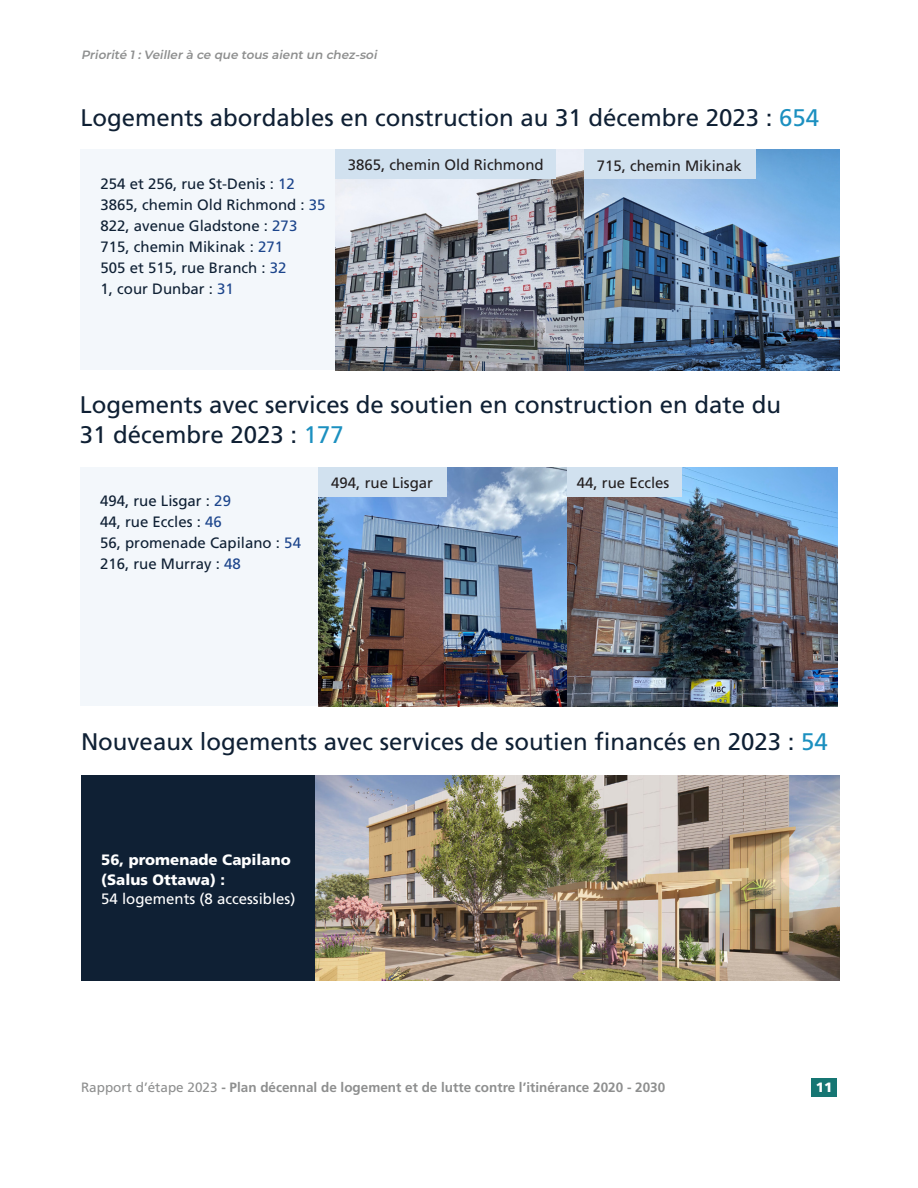
<style>
.page{position:relative;width:918px;height:1188px;background:#fff}
.page>*{position:absolute;margin:0;border:0;box-sizing:border-box;transform-origin:0 0}
.t1{font:24px/30px "Frutiger LT Std";color:#0f2034}
.BODY{font:15px/21px "Frutiger LT Std";color:#0f2034}
.t2{font:15px "Frutiger LT Std";color:#231f20}
.Highlight_Text{font:900 15px/19.5px "Frutiger LT Std";color:#fff}
.t3{font:700 13.5px "Frutiger LT Std";color:#8e8f8f}
.t4{font:900 13.5px "Frutiger LT Std";color:#fff}
.t5{font:italic 600 12px "Montserrat";color:#8e8f8f}
.s1{color:#1c90c0}
.s2{color:#1c458c}
.s3{font-weight:400}
</style>
<div class="page">
<div style="left:812px;top:1078px;width:25px;height:18px;background:#167673"></div>
<div style="left:80px;top:149px;width:757px;height:221px;background:#f3f7fb"></div>
<img style="left:335px;top:149px;width:504px;height:221px">
<div style="left:335px;top:149px;width:221px;height:30px;background:#d1e1ef"></div>
<div style="left:585px;top:149px;width:171px;height:30px;background:#d1e1ef"></div>
<img style="left:566px;top:468px;width:271px;height:238px">
<div style="left:566px;top:468px;width:116px;height:29px;background:#d1e1ef"></div>
<div style="left:81px;top:468px;width:429px;height:238px;background:#f3f7fb"></div>
<img style="left:318px;top:468px;width:248px;height:238px">
<div style="left:318px;top:468px;width:129px;height:29px;background:#d1e1ef"></div>
<div style="left:81px;top:776px;width:242px;height:205px;background:#0f2034"></div>
<img style="left:315px;top:776px;width:524px;height:205px">
<p class="t5" style="left:81px;top:46px;width:300px">Priorité 1:Veillerà ce que tous aientun chez-soi</p>
<h2 class="t1" style="left:80px;top:103px;width:740px">Logements abordables en construction au 31 décembre 2023 : <span class="s1">654</span></h2>
<p class="BODY" style="left:101px;top:173px;width:227px">254 et 256, rue St-Denis : <span class="s2">12<br></span>3865, chemin Old Richmond : <span class="s2">35<br></span>822, avenue Gladstone : <span class="s2">273<br></span>715, chemin Mikinak : <span class="s2">271<br></span>505 et 515, rue Branch : <span class="s2">32<br></span>1, cour Dunbar : <span class="s2">31</span></p>
<p class="t2" style="left:348px;top:156px;width:197px">3865, chemin Old Richmond</p>
<p class="t2" style="left:597px;top:157px;width:147px">715, chemin Mikinak</p>
<h2 class="t1" style="left:80px;top:390px;width:703px">Logements avec services de soutien en construction en date du<br>31 décembre 2023 : <span class="s1">177</span></h2>
<p class="BODY" style="left:100px;top:491px;width:202px">494, rue Lisgar : <span class="s2">29<br></span>44, rue Eccles : <span class="s2">46<br></span>56, promenade Capilano : <span class="s2">54<br></span>216, rue Murray : <span class="s2">48</span></p>
<p class="t2" style="left:331px;top:474px;width:103px">494, rue Lisgar</p>
<p class="t2" style="left:577px;top:474px;width:94px">44, rue Eccles</p>
<h2 class="t1" style="left:81px;top:727px;width:748px">Nouveaux logements avec services de soutien financés en 2023 : <span class="s1">54</span></h2>
<p class="Highlight_Text" style="left:101px;top:850px;width:196px">56, promenade Capilano (Salus Ottawa) :<br><span class="s3">54 logements (8 accessibles)</span></p>
<p class="t3" style="left:81px;top:1079px;width:586px"><span class="s3">Rapport d’étape 2023</span> - Plan décennal de logement et de lutte contre l’itinérance 2020 - 2030</p>
<p class="t4" style="left:816px;top:1079px;width:18px">11</p>
</div>
